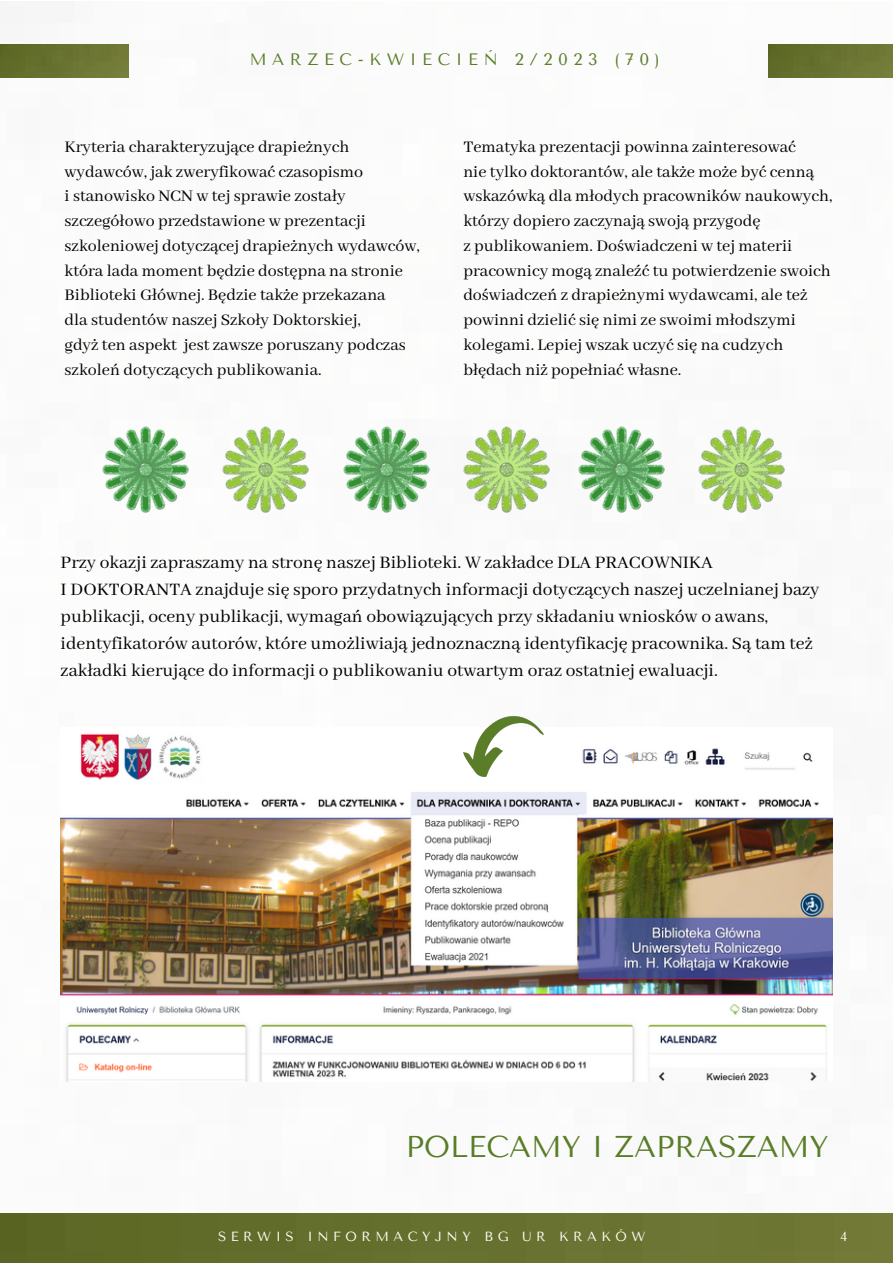
<style>
.page{position:relative;width:893px;height:1264px;background:#fff}
.page>*{position:absolute;margin:0;border:0;box-sizing:border-box;transform-origin:0 0}
.t1{font:30px "Tenor Sans";color:#5a7d28}
.t2{font:19.5px/27px "Abhaya Libre";color:#000}
.t3{font:18px/24.8px "Abhaya Libre";color:#000}
.t4{font:16.5px "Tenor Sans";letter-spacing:.34em;color:#5a7d28}
.t5{font:13.2px "Tenor Sans";letter-spacing:.34em;color:#fcfff6}
.t6{font:13.2px "Tenor Sans";color:#fff}
</style>
<div class="page">
<img style="left:0;top:44px;width:892px;height:1218px">
<img style="left:61px;top:728px;width:771px;height:353px">
<img style="left:463px;top:716px;width:80px;height:60px">
<img style="left:0;top:45px;width:128px;height:32px">
<img style="left:768px;top:45px;width:124px;height:32px">
<img style="left:42px;top:412px;width:241px;height:108px">
<img style="left:283px;top:412px;width:235px;height:108px">
<img style="left:518px;top:412px;width:326px;height:108px">
<p class="t4" style="left:250px;top:50px;width:411px">MARZEC-KWIECIEŃ 2/2023 (70)</p>
<p class="t3" style="left:65px;top:135px;width:357px">Kryteria charakteryzujące drapieżnych wydawców, jak zweryfikować czasopismo<br>i stanowisko NCN w tej sprawie zostały szczegółowo przedstawione w prezentacji szkoleniowej dotyczącej drapieżnych wydawców, która lada moment będzie dostępna na stronie Biblioteki Głównej. Będzie także przekazana<br>dla studentów naszej Szkoły Doktorskiej,<br>gdyż ten aspekt jest zawsze poruszany podczas szkoleń dotyczących publikowania.</p>
<p class="t3" style="left:463px;top:135px;width:370px">Tematyka prezentacji powinna zainteresować<br>nie tylko doktorantów, ale także może być cenną wskazówką dla młodych pracowników naukowych, którzy dopiero zaczynają swoją przygodę<br>z publikowaniem. Doświadczeni w tej materii pracownicy mogą znaleźć tu potwierdzenie swoich doświadczeń z drapieżnymi wydawcami, ale też powinni dzielić się nimi ze swoimi młodszymi kolegami. Lepiej wszak uczyć się na cudzych błędach niż popełniać własne.</p>
<p class="t2" style="left:61px;top:549px;width:760px">Przy okazji zapraszamy na stronę naszej Biblioteki. W zakładce DLA PRACOWNIKA<br>I DOKTORANTA znajduje się sporo przydatnych informacji dotyczących naszej uczelnianej bazy publikacji, oceny publikacji, wymagań obowiązujących przy składaniu wniosków o awans, identyfikatorów autorów, które umożliwiają jednoznaczną identyfikację pracownika. Są tam też zakładki kierujące do informacji o publikowaniu otwartym oraz ostatniej ewaluacji.</p>
<h1 class="t1" style="left:406px;top:1129px;width:424px">POLECAMY I ZAPRASZAMY</h1>
<p class="t5" style="left:218px;top:1229px;width:429px">SERWIS INFORMACYJNY BG UR KRAKÓW</p>
<p class="t6" style="left:840px;top:1229px;width:9px">4</p>
</div>
